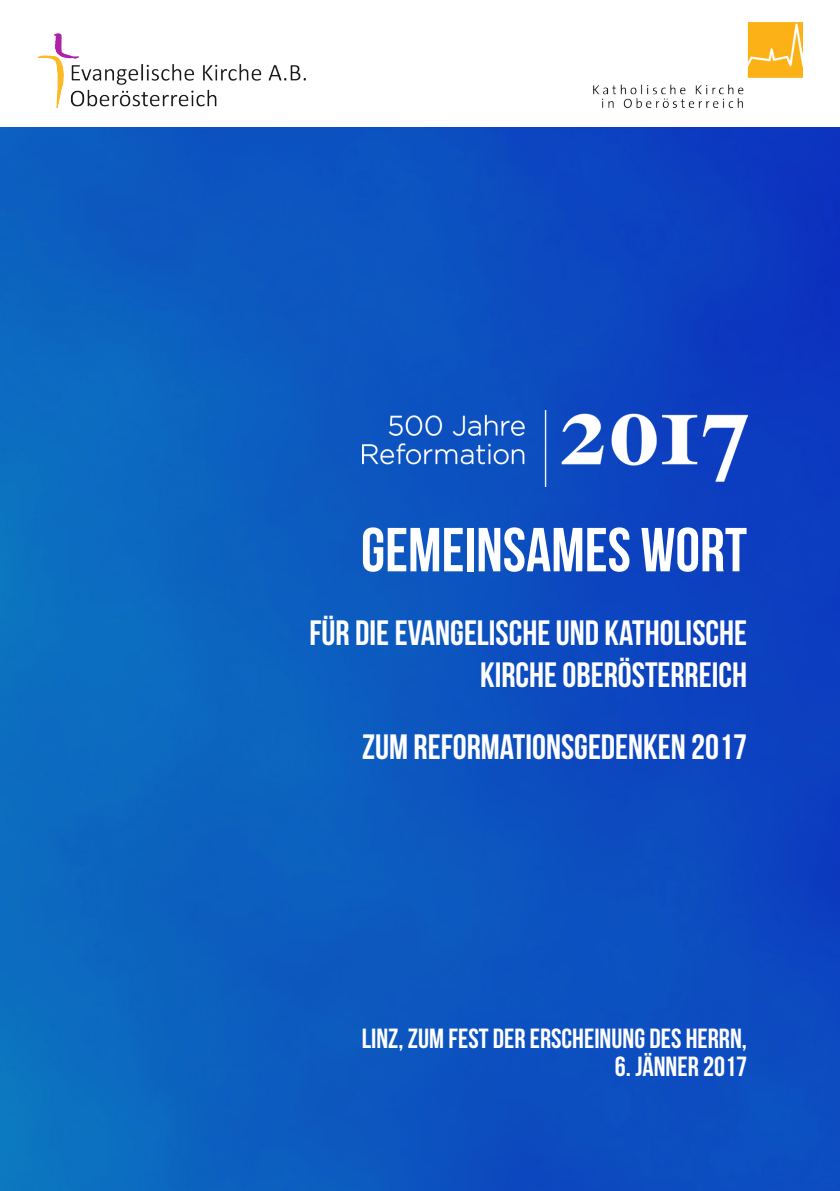
<style>
.page{position:relative;width:840px;height:1191px;background:#fff}
.page>*{position:absolute;margin:0;border:0;box-sizing:border-box;transform-origin:0 0}
.t1{font:700 62px "Bebas Neue";color:#fff}
.t2{font:35.2px/42px "Bebas Neue";color:#fff;text-align:right}
.t3{font:27.8px "Bebas Neue";color:#fff}
</style>
<div class="page">
<img style="left:0;top:127px;width:839px;height:1064px">
<img style="left:37px;top:33px;width:269px;height:75px">
<img style="left:593px;top:23px;width:208px;height:85px">
<img style="left:362px;top:410px;width:384px;height:77px">
<h1 class="t1" style="left:361px;top:516px;width:387px">GEMEINSAMES WORT</h1>
<p class="t2" style="left:309px;top:611px;width:439px">FÜR DIE EVANGELISCHE UND KATHOLISCHE<br>KIRCHE OBERÖSTERREICH</p>
<p class="t2" style="left:362px;top:725px;width:386px">ZUM REFORMATIONSGEDENKEN 2017</p>
<p class="t3" style="left:361px;top:1023px;width:386px">LINZ, ZUM FEST DER ERSCHEINUNG DES HERRN,</p>
<p class="t3" style="left:614px;top:1051px;width:133px">6. JÄNNER 2017</p>
</div>
